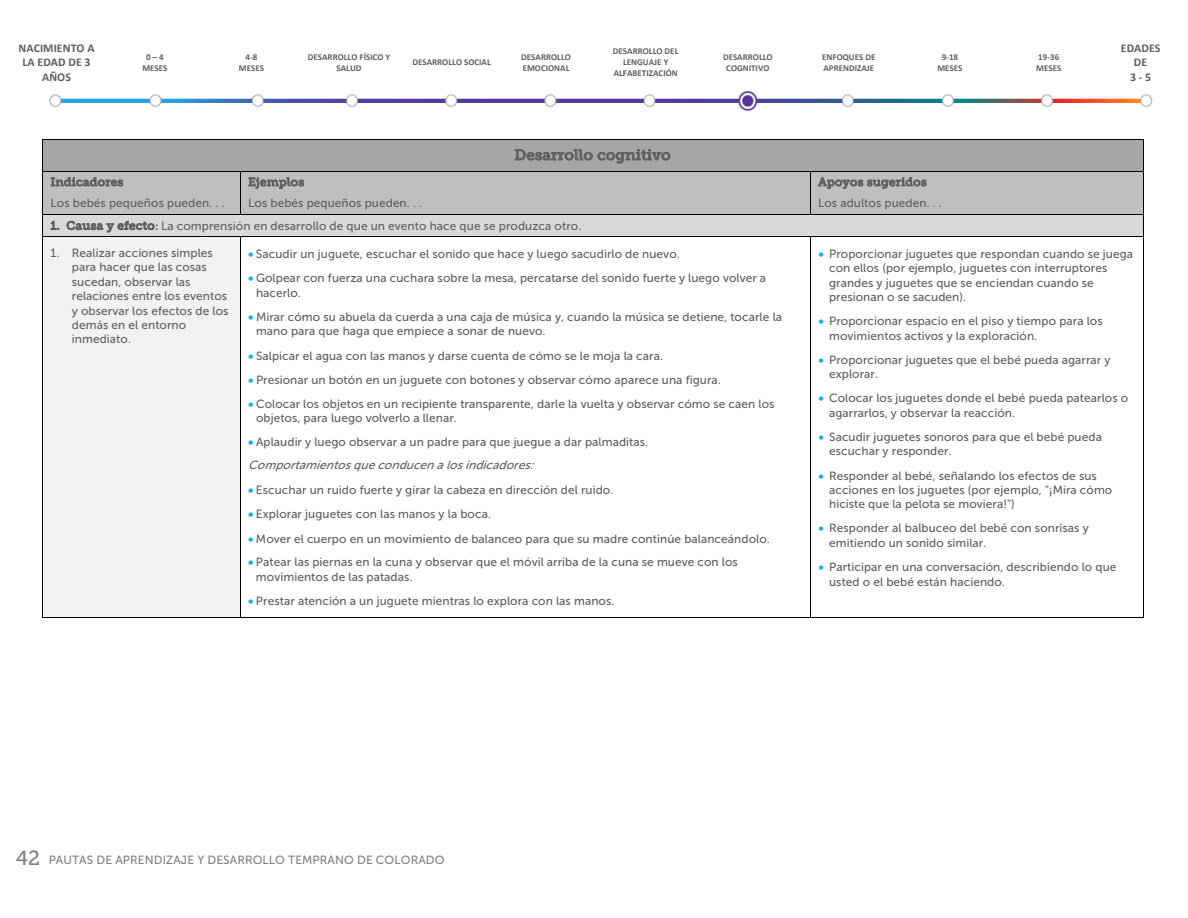
<style>
.page{position:relative;width:1188px;height:918px;background:#fff}
.page>*{position:absolute;margin:0;border:0;box-sizing:border-box;transform-origin:0 0}
.t1{font:20.55px "Museo Slab 500";color:#808080}
.t2{font:14.85px "Museo Slab 500";letter-spacing:.015em;color:#5f5f5f}
.t3{font:11.85px/14.4px "Museo Sans 500";letter-spacing:.005em;color:#5f5f5f}
.t4{font:11.85px "Museo Sans 500";letter-spacing:.005em;color:#808080}
.t5{font:700 11.85px/14.7px "Calibri";letter-spacing:.005em;color:#5f5f5f;text-align:center}
.t6{font:11.7px "Museo Slab 500";letter-spacing:.025em;color:#5f5f5f}
.t7{font:700 9px/10.8px "Calibri";color:#5f5f5f;text-align:center}
.s1{font-family:"Museo Slab 500";font-size:11.7px}
.s2{font-family:"Calibri";font-weight:700}
.s3{color:#00b0f0}
.s4{font-style:italic}
.s5{font-family:"Museo Slab 500";font-size:20.85px}
</style>
<div class="page">
<img style="left:49px;top:91px;width:1104px;height:20px">
<div style="left:43px;top:140px;width:1099px;height:31px;background:#a6a6a6"></div>
<hr style="left:43px;top:139px;width:1100px;height:1px;background:#000">
<hr style="left:42px;top:140px;width:1px;height:31px;background:#000">
<hr style="left:1143px;top:140px;width:1px;height:31px;background:#000">
<div style="left:43px;top:171px;width:197px;height:22px;background:#bfbfbf"></div>
<div style="left:241px;top:171px;width:568px;height:22px;background:#bfbfbf"></div>
<div style="left:811px;top:171px;width:331px;height:22px;background:#bfbfbf"></div>
<hr style="left:43px;top:171px;width:197px;height:1px;background:#000">
<hr style="left:241px;top:171px;width:569px;height:1px;background:#000">
<hr style="left:811px;top:171px;width:332px;height:1px;background:#000">
<div style="left:43px;top:193px;width:197px;height:21px;background:#bfbfbf"></div>
<div style="left:241px;top:193px;width:568px;height:21px;background:#bfbfbf"></div>
<div style="left:811px;top:193px;width:331px;height:21px;background:#bfbfbf"></div>
<div style="left:43px;top:215px;width:1099px;height:21px;background:#d9d9d9"></div>
<hr style="left:43px;top:214px;width:197px;height:1px;background:#000">
<svg style="left:240px;top:171px;width:1px;height:44px"></svg>
<hr style="left:241px;top:214px;width:569px;height:1px;background:#000">
<svg style="left:810px;top:171px;width:1px;height:44px"></svg>
<hr style="left:811px;top:214px;width:332px;height:1px;background:#000">
<div style="left:43px;top:237px;width:197px;height:380px;background:#f2f2f2"></div>
<svg style="left:42px;top:171px;width:1px;height:66px"></svg>
<hr style="left:43px;top:236px;width:197px;height:1px;background:#000">
<hr style="left:241px;top:236px;width:569px;height:1px;background:#000">
<hr style="left:811px;top:236px;width:332px;height:1px;background:#000">
<svg style="left:1143px;top:171px;width:1px;height:66px"></svg>
<hr style="left:42px;top:237px;width:1px;height:380px;background:#000">
<hr style="left:43px;top:617px;width:197px;height:1px;background:#000">
<hr style="left:240px;top:237px;width:1px;height:380px;background:#000">
<hr style="left:241px;top:617px;width:569px;height:1px;background:#000">
<hr style="left:810px;top:237px;width:1px;height:380px;background:#000">
<hr style="left:811px;top:617px;width:332px;height:1px;background:#000">
<hr style="left:1143px;top:237px;width:1px;height:380px;background:#000">
<p class="t5" style="left:19px;top:40px;width:78px">NACIMIENTO A<br>LA EDAD DE 3<br>AÑOS</p>
<p class="t7" style="left:142px;top:51px;width:27px">0 –4<br>MESES</p>
<p class="t7" style="left:239px;top:51px;width:27px">4-8<br>MESES</p>
<p class="t7" style="left:308px;top:51px;width:84px">DESARROLLO FÍSICO Y<br>SALUD</p>
<p class="t7" style="left:412px;top:57px;width:80px">DESARROLLO SOCIAL</p>
<p class="t7" style="left:521px;top:51px;width:51px;text-align:left">DESARROLLO<br>EMOCIONAL</p>
<p class="t7" style="left:613px;top:45px;width:67px">DESARROLLO DEL<br>LENGUAJE Y<br>ALFABETIZACIÓN</p>
<p class="t7" style="left:723px;top:51px;width:51px">DESARROLLO<br>COGNITIVO</p>
<p class="t7" style="left:822px;top:51px;width:55px;text-align:left">ENFOQUES DE<br>APRENDIZAJE</p>
<p class="t7" style="left:937px;top:51px;width:27px">9-18<br>MESES</p>
<p class="t7" style="left:1036px;top:51px;width:27px;text-align:left">19-36<br>MESES</p>
<p class="t5" style="left:1121px;top:40px;width:41px">EDADES<br>DE<br>3 -5</p>
<p class="t2" style="left:514px;top:147px;width:158px">Desarrollo cognitivo</p>
<p class="t6" style="left:51px;top:175px;width:74px">Indicadores</p>
<p class="t6" style="left:248px;top:175px;width:57px">Ejemplos</p>
<p class="t6" style="left:818px;top:175px;width:110px">Apoyos sugeridos</p>
<p class="t3" style="left:51px;top:196px;width:175px">Los bebés pequeños pueden. . .</p>
<p class="t3" style="left:248px;top:196px;width:175px">Los bebés pequeños pueden. . .</p>
<p class="t3" style="left:818px;top:196px;width:125px">Los adultos pueden. . .</p>
<p class="t3" style="left:51px;top:218px;width:532px"><span class="s1">1. Causa y efecto</span><span class="s2">:</span> La comprensión en desarrollo de que un evento hace que se produzca otro.</p>
<p class="t3" style="left:72px;top:246px;width:158px;text-indent:-21px">1. Realizar acciones simples para hacer que las cosas sucedan, observar las relaciones entre los eventos y observar los efectos de los demás en el entorno inmediato.</p>
<p class="t3" style="left:248px;top:247px;width:433px"><span class="s3">•</span> Sacudir un juguete, escuchar el sonido que hace y luego sacudirlo de nuevo.</p>
<p class="t3" style="left:829px;top:247px;width:305px;text-indent:-11px"><span class="s3">•</span> Proporcionar juguetes que respondan cuando se juega con ellos (por ejemplo, juguetes con interruptores grandes y juguetes que se enciendan cuando se presionan o se sacuden).</p>
<p class="t3" style="left:829px;top:314px;width:275px;text-indent:-11px"><span class="s3">•</span> Proporcionar espacio en el piso y tiempo para los movimientos activos y la exploración.</p>
<p class="t3" style="left:829px;top:353px;width:283px;text-indent:-11px"><span class="s3">•</span> Proporcionar juguetes que el bebé pueda agarrar y explorar.</p>
<p class="t3" style="left:829px;top:391px;width:301px;text-indent:-11px"><span class="s3">•</span> Colocar los juguetes donde el bebé pueda patearlos o agarrarlos, y observar la reacción.</p>
<p class="t3" style="left:829px;top:430px;width:274px;text-indent:-11px"><span class="s3">•</span> Sacudir juguetes sonoros para que el bebé pueda escuchar y responder.</p>
<p class="t3" style="left:829px;top:468px;width:285px;text-indent:-11px"><span class="s3">•</span> Responder al bebé, señalando los efectos de sus acciones en los juguetes (por ejemplo, "¡Mira cómo hiciste que la pelota se moviera!")</p>
<p class="t3" style="left:829px;top:521px;width:261px;text-indent:-11px"><span class="s3">•</span> Responder al balbuceo del bebé con sonrisas y emitiendo un sonido similar.</p>
<p class="t3" style="left:829px;top:560px;width:289px;text-indent:-11px"><span class="s3">•</span> Participar en una conversación, describiendo lo que usted o el bebé están haciendo.</p>
<p class="t3" style="left:256px;top:271px;width:512px;text-indent:-8px"><span class="s3">•</span> Golpear con fuerza una cuchara sobre la mesa, percatarse del sonido fuerte y luego volver a hacerlo.</p>
<p class="t3" style="left:256px;top:310px;width:528px;text-indent:-8px"><span class="s3">•</span> Mirar cómo su abuela da cuerda a una caja de música y, cuando la música se detiene, tocarle la mano para que haga que empiece a sonar de nuevo.</p>
<p class="t3" style="left:248px;top:348px;width:416px"><span class="s3">•</span> Salpicar el agua con las manos y darse cuenta de cómo se le moja la cara.</p>
<p class="t3" style="left:248px;top:373px;width:474px"><span class="s3">•</span> Presionar un botón en un juguete con botones y observar cómo aparece una figura.</p>
<p class="t3" style="left:256px;top:396px;width:520px;text-indent:-8px"><span class="s3">•</span> Colocar los objetos en un recipiente transparente, darle la vuelta y observar cómo se caen los objetos, para luego volverlo a llenar.</p>
<p class="t3" style="left:248px;top:431px;width:402px;line-height:23.1px"><span class="s3">•</span> Aplaudir y luego observar a un padre para que juegue a dar palmaditas.<br><span class="s4">Comportamientos queconducenalosindicadores:</span></p>
<p class="t3" style="left:248px;top:483px;width:367px"><span class="s3">•</span> Escuchar un ruido fuerte y girar la cabeza en dirección del ruido.</p>
<p class="t3" style="left:248px;top:507px;width:244px"><span class="s3">•</span> Explorar juguetes con las manos y la boca.</p>
<p class="t3" style="left:248px;top:531px;width:523px"><span class="s3">•</span> Mover el cuerpo en un movimiento de balanceo para que su madre continúe balanceándolo.</p>
<p class="t3" style="left:256px;top:555px;width:483px;text-indent:-8px"><span class="s3">•</span> Patear las piernas en la cuna y observar que el móvil arriba de la cuna se mueve con los movimientos de las patadas.</p>
<p class="t3" style="left:248px;top:594px;width:368px"><span class="s3">•</span> Prestar atención a un juguete mientras lo explora con las manos.</p>
<p class="t4" style="left:13px;top:854px;width:433px"><span class="s5">4</span> PAUTAS DE APRENDIZAJE Y DESARROLLO TEMPRANO DE COLORADO</p>
<h1 class="t1" style="left:16px;top:846px;width:26px">42</h1>
</div>
